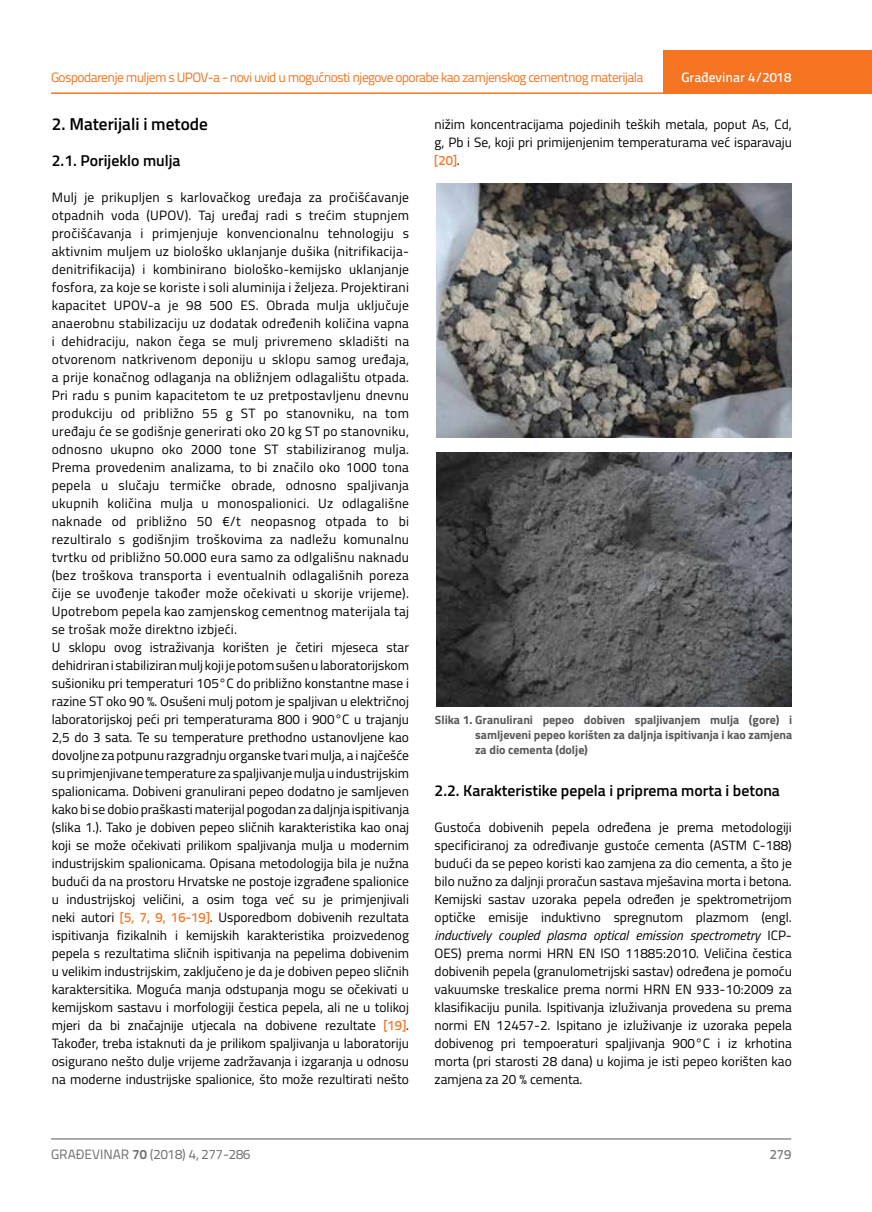
<style>
.page{position:relative;width:872px;height:1212px;background:#fff}
.page>*{position:absolute;margin:0;border:0;box-sizing:border-box;transform-origin:0 0}
.t1{font:600 17.25px "Titillium";color:#000}
.t2{font:600 15.75px "Titillium";color:#000}
.t3{font:13.5px/18px "Titillium";color:#000}
.t4{font:13.5px "Titillium Text 22 L";letter-spacing:-.05em;color:#f47421}
.t5{font:13.5px "Titillium Text 22 L";color:#6d6e71}
.t6{font:500 13.5px "Titillium Text 22 L";color:#fff}
.t7{font:500 13.5px "Titillium Text 22 L";color:#f47421}
.t8{font:500 13.5px "Titillium Text 22 L";color:#797a7d}
.t9{font:700 12px/15px "Titillium";color:#58595b;text-align:justify}
.s1{font-family:"Titillium Text 22 L";font-weight:500;color:#f47421}
.s2{font-family:"Titillium";font-weight:400;color:#000}
.s3{font-style:italic}
.s4{font-weight:700}
</style>
<div class="page">
<hr style="left:51px;top:92px;width:821px;height:2px;background:#f47421">
<div style="left:663px;top:50px;width:209px;height:44px;background:#f47421"></div>
<hr style="left:51px;top:1139px;width:740px;height:1px;background:#58595b">
<img style="left:436px;top:184px;width:355px;height:253px">
<img style="left:436px;top:452px;width:355px;height:254px">
<p class="t4" style="left:51px;top:68px;width:594px">Gospodarenje muljem s UPOV-a - novi uvid u mogućnosti njegove oporabe kao zamjenskog cementnog materijala</p>
<p class="t1" style="left:52px;top:111px;width:158px">2. Materijali i metode</p>
<p class="t2" style="left:52px;top:148px;width:130px">2.1. Porijeklo mulja</p>
<p class="t3" style="left:52px;top:187px;width:359px">Mulj je prikupljen s karlovačkog uređaja za pročišćavanje otpadnih voda (UPOV). Taj uređaj radi s trećim stupnjem pročišćavanja i primjenjuje konvencionalnu tehnologiju s aktivnim muljem uz biološko uklanjanje dušika (nitrifikacija&shy;denitrifikacija) i kombinirano biološko-kemijsko uklanjanje fosfora, za koje se koriste i soli aluminija i željeza. Projektirani kapacitet UPOV-a je 98 500 ES. Obrada mulja uključuje anaerobnu stabilizaciju uz dodatak određenih količina vapna i dehidraciju, nakon čega se mulj privremeno skladišti na otvorenom natkrivenom deponiju u sklopu samog uređaja, a prije konačnog odlaganja na obližnjem odlagalištu otpada.<br>Pri radu s punim kapacitetom te uz pretpostavljenu dnevnu produkciju od približno 55 g ST po stanovniku, na tom uređaju će se godišnje generirati oko 20 kg ST po stanovniku, odnosno ukupno oko 2000 tone ST stabiliziranog mulja.<br>Prema provedenim analizama, to bi značilo oko 1000 tona pepela u slučaju termičke obrade, odnosno spaljivanja ukupnih količina mulja u monospalionici. Uz odlagališne naknade od približno 50 €/t neopasnog otpada to bi rezultiralo s godišnjim troškovima za nadležu komunalnu tvrtku od približno 50.000 eura samo za odlgališnu naknadu (bez troškova transporta i eventualnih odlagališnih poreza čije se uvođenje također može očekivati u skorije vrijeme).<br>Upotrebom pepela kao zamjenskog cementnog materijala taj se trošak može direktno izbjeći.<br>U sklopu ovog istraživanja korišten je četiri mjeseca star dehidriran i stabiliziran mulj koji je potom sušen u laboratorijskom sušioniku pri temperaturi 105°C do približno konstantne mase i razine ST oko 90 %. Osušeni mulj potom je spaljivan u električnoj laboratorijskoj peći pri temperaturama 800 i 900°C u trajanju 2,5 do 3 sata. Te su temperature prethodno ustanovljene kao dovoljne za potpunu razgradnju organske tvari mulja, a i najčešće su primjenjivane temperature za spaljivanje mulja u industrijskim spalionicama. Dobiveni granulirani pepeo dodatno je samljeven kako bi se dobio praškasti materijal pogodan za daljnja ispitivanja (slika 1.). Tako je dobiven pepeo sličnih karakteristika kao onaj koji se može očekivati prilikom spaljivanja mulja u modernim industrijskim spalionicama. Opisana metodologija bila je nužna budući da na prostoru Hrvatske ne postoje izgrađene spalionice u industrijskoj veličini, a osim toga već su je primjenjivali neki autori <span class="s1">[5, 7, 9, 16-19]</span>. Usporedbom dobivenih rezultata ispitivanja fizikalnih i kemijskih karakteristika proizvedenog pepela s rezultatima sličnih ispitivanja na pepelima dobivenim u velikim industrijskim, zaključeno je da je dobiven pepeo sličnih karaktersitika. Moguća manja odstupanja mogu se očekivati u kemijskom sastavu i morfologiji čestica pepela, ali ne u tolikoj mjeri da bi značajnije utjecala na dobivene rezultate <span class="s1">[19]</span>.<br>Također, treba istaknuti da je prilikom spaljivanja u laboratoriju osigurano nešto dulje vrijeme zadržavanja i izgaranja u odnosu na moderne industrijske spalionice, što može rezultirati nešto</p>
<p class="t6" style="left:681px;top:67px;width:111px">Građevinar 4/2018</p>
<p class="t3" style="left:434px;top:115px;width:359px">nižim koncentracijama pojedinih teških metala, poput As, Cd, g, Pb i Se, koji pri primijenjenim temperaturama već isparavaju</p>
<p class="t7" style="left:434px;top:151px;width:27px">[20]<span class="s2">.</span></p>
<p class="t9" style="left:475px;top:712px;width:318px;text-indent:-40px">Slika 1. Granulirani pepeo dobiven spaljivanjem mulja (gore) i samljeveni pepeo korišten za daljnja ispitivanja i kao zamjena za dio cementa (dolje)</p>
<p class="t2" style="left:434px;top:779px;width:347px">2.2. Karakteristike pepela i priprema morta i betona</p>
<p class="t3" style="left:434px;top:818px;width:359px;text-align:justify">Gustoća dobivenih pepela određena je prema metodologiji specificiranoj za određivanje gustoće cementa (ASTM C-188) budući da se pepeo koristi kao zamjena za dio cementa, a što je bilo nužno za daljnji proračun sastava mješavina morta i betona.<br>Kemijski sastav uzoraka pepela određen je spektrometrijom optičke emisije induktivno spregnutom plazmom (engl. <span class="s3">inductively coupled plasma optical emission spectrometry</span> ICP-OES) prema normi HRN EN ISO 11885:2010. Veličina čestica dobivenih pepela (granulometrijski sastav) određena je pomoću vakuumske treskalice prema normi HRN EN 933-10:2009 za klasifikaciju punila. Ispitivanja izluživanja provedena su prema normi EN 12457-2. Ispitano je izluživanje iz uzoraka pepela dobivenog pri tempoeraturi spaljivanja 900°C i iz krhotina morta (pri starosti 28 dana) u kojima je isti pepeo korišten kao zamjena za 20 % cementa.</p>
<p class="t5" style="left:51px;top:1144px;width:201px">GRAĐEVINAR <span class="s4">70</span> (2018) 4, 277-286</p>
<p class="t8" style="left:769px;top:1144px;width:23px">279</p>
</div>
